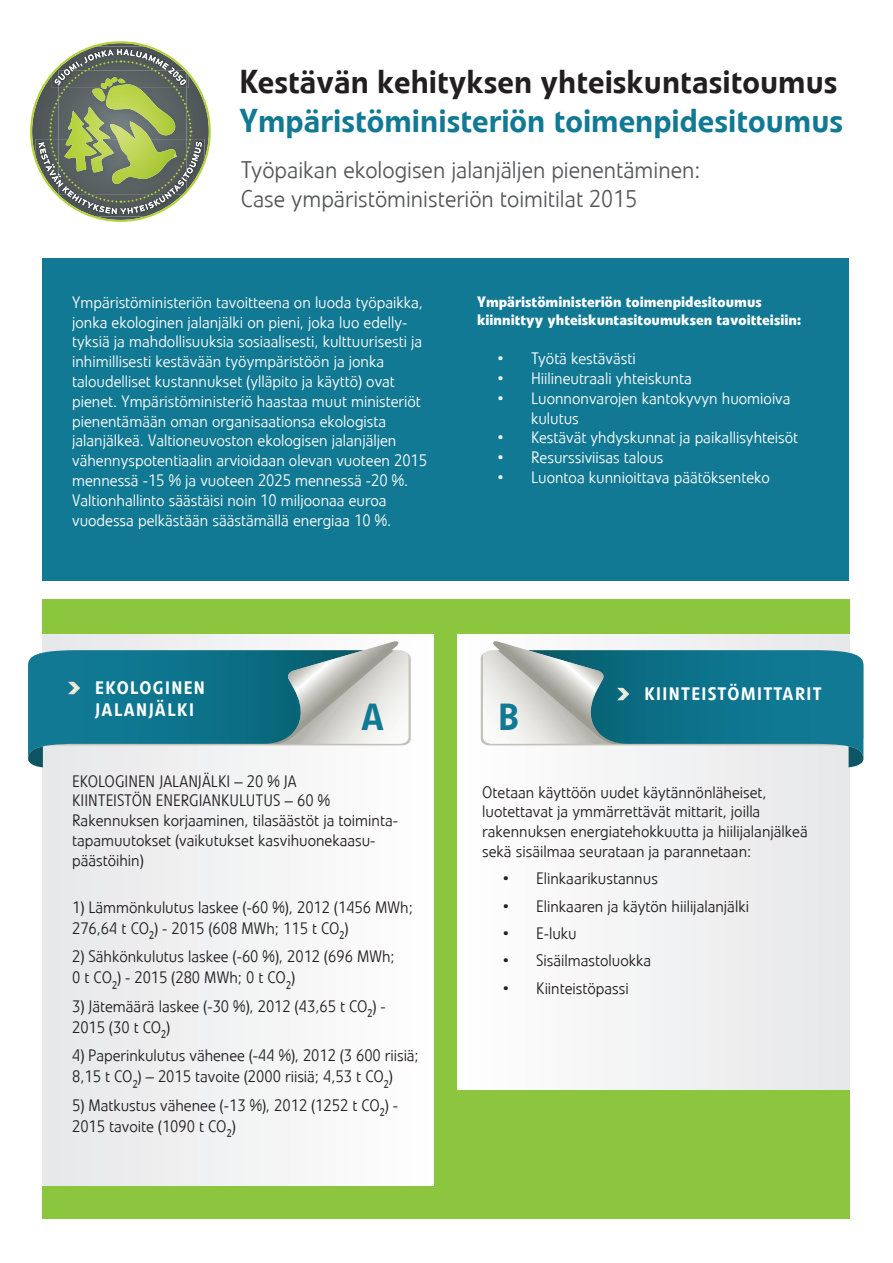
<style>
.page{position:relative;width:893px;height:1263px;background:#fff}
.page>*{position:absolute;margin:0;border:0;box-sizing:border-box;transform-origin:0 0}
.t1{font:500 37.5px "Veto Com";color:#117994}
.t2{font:500 33px "Veto Com";color:#117994}
.t3{font:500 33px "Veto Com";color:#231f20}
.t4{font:300 24px/28.8px "Veto Com";color:#57585a}
.t5{font:500 18px/21.6px "Veto Com";letter-spacing:.075em;color:#fff}
.t6{font:300 16.65px "Veto Com";color:#231f20}
.t7{font:300 16.5px/19.8px "Veto Com";color:#231f20}
.t8{font:300 16.5px/19.8px "Veto Com";color:#fff}
.t9{font:700 15px/18px "Veto Com";color:#fff}
</style>
<div class="page">
<div style="left:42px;top:258px;width:807px;height:322px;background:#117994"></div>
<div style="left:42px;top:599px;width:807px;height:619px;background:#8bc63e"></div>
<div style="left:458px;top:635px;width:391px;height:454px;background:#f2f3f4"></div>
<div style="left:42px;top:635px;width:392px;height:550px;background:#f2f3f4"></div>
<svg style="left:481px;top:641px;width:383px;height:126px"></svg>
<svg style="left:30px;top:41px;width:181px;height:181px"></svg>
<svg style="left:28px;top:641px;width:383px;height:126px"></svg>
<h2 class="t3" style="left:239px;top:61px;width:600px">Kestävän kehityksen yhteiskuntasitoumus</h2>
<h2 class="t2" style="left:239px;top:101px;width:605px">Ympäristöministeriön toimenpidesitoumus</h2>
<h3 class="t4" style="left:241px;top:155px;width:461px">Työpaikan ekologisen jalanjäljen pienentäminen:<br>Case ympäristöministeriön toimitilat 2015</h3>
<p class="t8" style="left:72px;top:292px;width:356px">Ympäristöministeriön tavoitteena on luoda työpaikka, jonka ekologinen jalanjälki on pieni, joka luo edelly&shy;tyksiä ja mahdollisuuksia sosiaalisesti, kulttuurisesti ja inhimillisesti kestävään työympäristöön ja jonka taloudelliset kustannukset (ylläpito ja käyttö) ovat pienet. Ympäristöministeriö haastaa muut ministeriöt pienentämään oman organisaationsa ekologista jalanjälkeä. Valtioneuvoston ekologisen jalanjäljen vähennyspotentiaalin arvioidaan olevan vuoteen 2015 mennessä -15 % ja vuoteen 2025 mennessä -20 %.<br>Valtionhallinto säästäisi noin 10 miljoonaa euroa vuodessa pelkästään säästämällä energiaa 10 %.</p>
<p class="t9" style="left:477px;top:292px;width:326px">Ympäristöministeriön toimenpidesitoumus kiinnittyy yhteiskuntasitoumuksen tavoitteisiin:</p>
<p class="t8" style="left:497px;top:349px;width:141px">• Työtä kestävästi</p>
<p class="t8" style="left:497px;top:369px;width:197px">• Hiilineutraali yhteiskunta</p>
<p class="t8" style="left:531px;top:388px;width:261px;text-indent:-35px">• Luonnonvarojen kantokyvyn huomioiva kulutus</p>
<p class="t8" style="left:497px;top:428px;width:303px">• Kestävät yhdyskunnat ja paikallisyhteisöt</p>
<p class="t8" style="left:497px;top:448px;width:168px">• Resurssiviisas talous</p>
<p class="t8" style="left:497px;top:468px;width:275px">• Luontoa kunnioittava päätöksenteko</p>
<p class="t5" style="left:95px;top:677px;width:111px">EKOLOGINEN<br>JALANJÄLKI</p>
<h1 class="t1" style="left:361px;top:694px;width:25px">A</h1>
<p class="t7" style="left:72px;top:771px;width:327px">EKOLOGINEN JALANJÄLKI – 20 % JA<br>KIINTEISTÖN ENERGIANKULUTUS – 60 % Rakennuksen korjaaminen, tilasäästöt ja toiminta&shy;tapamuutokset (vaikutukset kasvihuonekaasu&shy;päästöihin)</p>
<p class="t7" style="left:72px;top:896px;width:342px;line-height:21px">1) Lämmönkulutus laskee (-60 %), 2012 (1456 MWh;<br>276,64 t CO ) - 2015 (608 MWh; 115 t CO )</p>
<p class="t6" style="left:149px;top:928px;width:6px">²</p>
<p class="t6" style="left:340px;top:928px;width:6px">²</p>
<p class="t7" style="left:72px;top:946px;width:324px;line-height:21px">2) Sähkönkulutus laskee (-60 %), 2012 (696 MWh;<br>0 t CO ) - 2015 (280 MWh; 0 t CO )</p>
<p class="t6" style="left:112px;top:977px;width:6px">²</p>
<p class="t6" style="left:286px;top:977px;width:6px">²</p>
<p class="t7" style="left:72px;top:996px;width:315px">3) Jätemäärä laskee (-30 %), 2012 (43,65 t CO ) -</p>
<p class="t6" style="left:368px;top:1006px;width:6px">²</p>
<p class="t7" style="left:72px;top:1017px;width:100px">2015 (30 t CO )</p>
<p class="t6" style="left:161px;top:1027px;width:6px">²</p>
<p class="t7" style="left:72px;top:1045px;width:348px;line-height:21px">4) Paperinkulutus vähenee (-44 %), 2012 (3 600 riisiä;<br>8,15 t CO ) – 2015 tavoite (2000 riisiä; 4,53 t CO )</p>
<p class="t6" style="left:133px;top:1076px;width:6px">²</p>
<p class="t6" style="left:384px;top:1076px;width:6px">²</p>
<p class="t7" style="left:72px;top:1095px;width:328px">5) Matkustus vähenee (-13 %), 2012 (1252 t CO ) -</p>
<p class="t6" style="left:380px;top:1105px;width:6px">²</p>
<p class="t7" style="left:72px;top:1116px;width:165px">2015 tavoite (1090 t CO )</p>
<p class="t6" style="left:227px;top:1126px;width:6px">²</p>
<h1 class="t1" style="left:498px;top:694px;width:22px">B</h1>
<p class="t5" style="left:644px;top:683px;width:179px">KIINTEISTÖMITTARIT</p>
<p class="t7" style="left:482px;top:782px;width:327px">Otetaan käyttöön uudet käytännönläheiset, luotettavat ja ymmärrettävät mittarit, joilla rakennuksen energiatehokkuutta ja hiilijalanjälkeä sekä sisäilmaa seurataan ja parannetaan:</p>
<p class="t7" style="left:502px;top:869px;width:158px">• Elinkaarikustannus</p>
<p class="t7" style="left:502px;top:896px;width:249px">• Elinkaaren ja käytön hiilijalanjälki</p>
<p class="t7" style="left:502px;top:923px;width:77px">• E-luku</p>
<p class="t7" style="left:502px;top:951px;width:151px">• Sisäilmastoluokka</p>
<p class="t7" style="left:502px;top:978px;width:129px">• Kiinteistöpassi</p>
</div>
